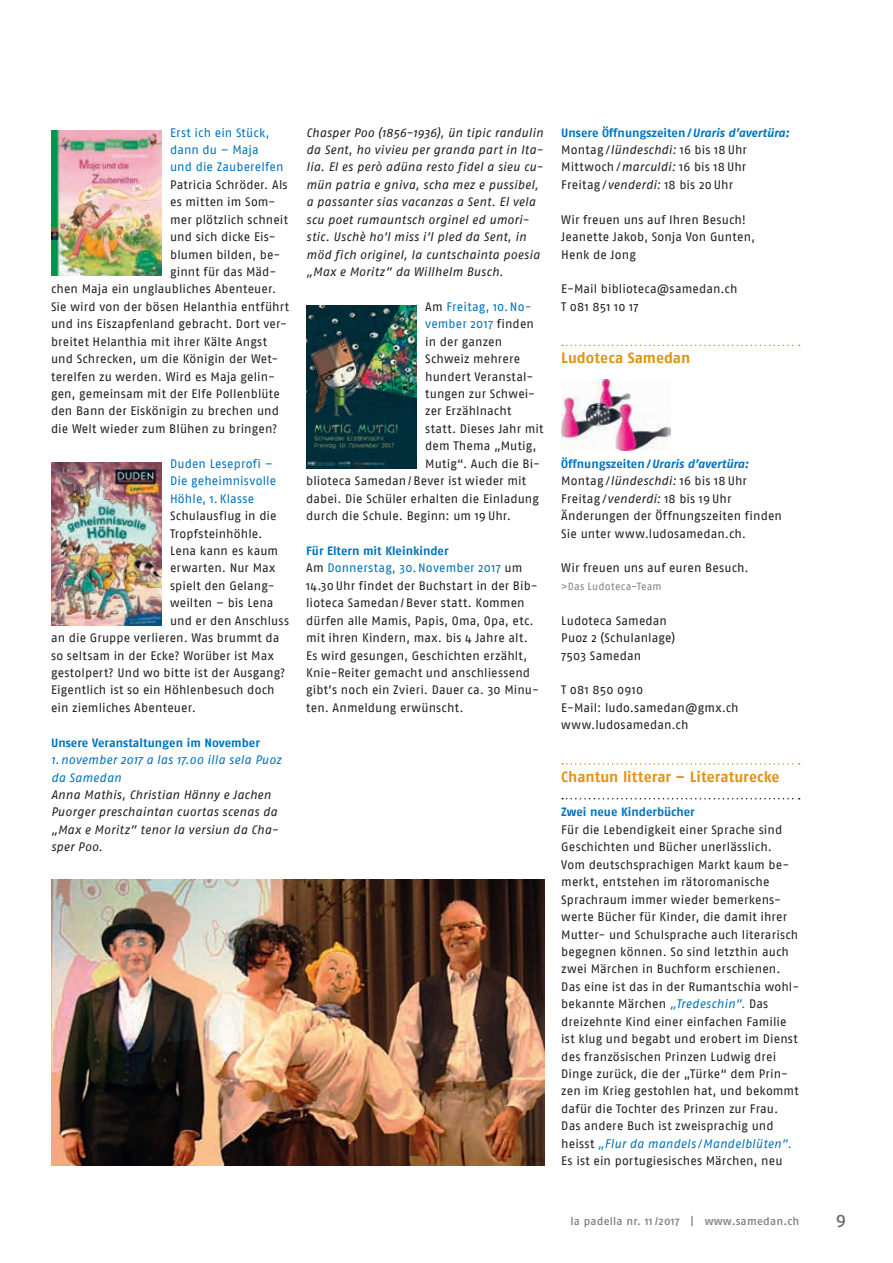
<style>
.page{position:relative;width:893px;height:1263px;background:#fff}
.page>*{position:absolute;margin:0;border:0;box-sizing:border-box;transform-origin:0 0}
.t1{font:500 18px "Fago OT";color:#6c6d70}
.t2{font:700 15px "Fago No Lf";color:#e19317}
.t3{font:12.3px/17.4px "Fago No";letter-spacing:.01em;color:#231f20}
.t4{font:italic 12.3px/17.4px "Fago No";letter-spacing:.015em;color:#231f20}
.t5{font:12.3px/17.4px "Fago No";letter-spacing:.01em;color:#0074be}
.t6{font:italic 12.3px/17.4px "Fago No";letter-spacing:.01em;color:#0074be}
.t7{font:700 12px "Fago No Lf";color:#0074be}
.t8{font:italic 700 12px "Fago OT";letter-spacing:-.005em;color:#0074be}
.t9{font:500 11.25px "Fago OT";letter-spacing:.02em;color:#808285}
.t10{font:10.5px "Fago No";letter-spacing:.02em;color:#808285}
.s1{color:#231f20}
.s2{color:#0074be}
.s3{font-family:"Fago OT";font-style:italic}
.s4{font-style:italic}
.s5{font-family:"Fago No Lf";font-style:normal}
.s6{font-style:italic;color:#0074be}
</style>
<div class="page">
<img style="left:51px;top:131px;width:111px;height:145px">
<img style="left:51px;top:462px;width:111px;height:163px">
<img style="left:306px;top:305px;width:111px;height:163px">
<svg style="left:562px;top:345px;width:238px;height:1px"></svg>
<svg style="left:562px;top:763px;width:238px;height:2px"></svg>
<svg style="left:562px;top:798px;width:238px;height:1px"></svg>
<img style="left:561px;top:379px;width:109px;height:71px">
<img style="left:51px;top:880px;width:493px;height:285px">
<p class="t5" style="left:170px;top:123px;width:115px">Erst ich ein Stück, dann du – Maja und die Zauberelfen</p>
<p class="t3" style="left:170px;top:176px;width:119px">Patricia Schröder. Als</p>
<p class="t3" style="left:170px;top:193px;width:107px">es mitten im Som-</p>
<p class="t3" style="left:170px;top:211px;width:119px">mer plötzlich schneit</p>
<p class="t3" style="left:170px;top:228px;width:107px">und sich dicke Eis-</p>
<p class="t3" style="left:170px;top:245px;width:112px">blumen bilden, be-</p>
<p class="t3" style="left:170px;top:263px;width:108px">ginnt für das Mäd-</p>
<p class="t3" style="left:51px;top:280px;width:227px">chen Maja ein unglaubliches Abenteuer.</p>
<p class="t3" style="left:51px;top:298px;width:240px">Sie wird von der bösen Helanthia entführt</p>
<p class="t3" style="left:51px;top:315px;width:238px">und ins Eiszapfenland gebracht. Dort ver-</p>
<p class="t3" style="left:51px;top:333px;width:218px">breitet Helanthia mit ihrer Kälte Angst</p>
<p class="t3" style="left:51px;top:350px;width:229px">und Schrecken, um die Königin der Wet-</p>
<p class="t3" style="left:51px;top:367px;width:226px">terelfen zu werden. Wird es Maja gelin-</p>
<p class="t3" style="left:51px;top:385px;width:231px">gen, gemeinsam mit der Elfe Pollenblüte</p>
<p class="t3" style="left:51px;top:402px;width:229px">den Bann der Eiskönigin zu brechen und</p>
<p class="t3" style="left:51px;top:420px;width:228px">die Welt wieder zum Blühen zu bringen?</p>
<p class="t5" style="left:170px;top:455px;width:108px">Duden Leseprofi –<br>Die geheimnisvolle<br>Höhle, 1.Klasse</p>
<p class="t3" style="left:170px;top:507px;width:108px">Schulausflug in die</p>
<p class="t3" style="left:170px;top:524px;width:94px">Tropfsteinhöhle.</p>
<p class="t3" style="left:170px;top:542px;width:110px">Lena kann es kaum</p>
<p class="t3" style="left:170px;top:559px;width:107px">erwarten. Nur Max</p>
<p class="t3" style="left:170px;top:577px;width:106px">spielt den Gelang-</p>
<p class="t3" style="left:170px;top:594px;width:105px">weilten – bis Lena</p>
<p class="t3" style="left:170px;top:612px;width:121px">und er den Anschluss</p>
<p class="t3" style="left:51px;top:629px;width:230px">an die Gruppe verlieren. Was brummt da</p>
<p class="t3" style="left:51px;top:646px;width:224px">so seltsam in der Ecke? Worüber ist Max</p>
<p class="t3" style="left:51px;top:664px;width:236px">gestolpert? Und wo bitte ist der Ausgang?</p>
<p class="t3" style="left:51px;top:681px;width:225px">Eigentlich ist so ein Höhlenbesuch doch</p>
<p class="t3" style="left:51px;top:699px;width:146px">ein ziemliches Abenteuer.</p>
<p class="t7" style="left:51px;top:735px;width:210px">Unsere Veranstaltungen im November</p>
<p class="t6" style="left:51px;top:751px;width:232px">1.november 2017 a las 17.00 illa sela Puoz da Samedan</p>
<p class="t4" style="left:51px;top:786px;width:229px">Anna Mathis, Christian Hänny e Jachen<br>Puorger preschaintan cuortas scenas da „Max e Moritz” tenor la versiun da Cha&shy;sper Poo.</p>
<p class="t4" style="left:306px;top:123px;width:239px">Chasper Poo (1856-1936), ün tipic randulin da Sent, ho vivieu per granda part in Ita&shy;lia. El es però adüna resto fidel a sieu cu&shy;mün patria e gniva, scha mez e pussibel, a passanter sias vacanzas a Sent. El vela scu poet rumauntsch orginel ed umori&shy;stic. Uschè ho’l miss i’l pled da Sent, in möd fich originel, la cuntschainta poesia „Max e Moritz” da Willhelm Busch.</p>
<p class="t5" style="left:425px;top:298px;width:108px"><span class="s1">Am</span> Freitag, 10.No-</p>
<p class="t5" style="left:425px;top:315px;width:110px">vember 2017 <span class="s1">finden</span></p>
<p class="t3" style="left:425px;top:333px;width:79px">in der ganzen</p>
<p class="t3" style="left:425px;top:350px;width:97px">Schweiz mehrere</p>
<p class="t3" style="left:425px;top:367px;width:110px">hundert Veranstal-</p>
<p class="t3" style="left:425px;top:385px;width:111px">tungen zur Schwei-</p>
<p class="t3" style="left:425px;top:402px;width:88px">zer Erzählnacht</p>
<p class="t3" style="left:425px;top:420px;width:120px">statt. Dieses Jahr mit</p>
<p class="t3" style="left:425px;top:437px;width:113px">dem Thema „Mutig,</p>
<p class="t3" style="left:425px;top:455px;width:116px">Mutig“. Auch die Bi-</p>
<p class="t3" style="left:306px;top:472px;width:221px">blioteca Samedan/Bever ist wieder mit</p>
<p class="t3" style="left:306px;top:489px;width:234px">dabei. Die Schüler erhalten die Einladung</p>
<p class="t3" style="left:306px;top:507px;width:206px">durch die Schule. Beginn: um 19 Uhr.</p>
<p class="t7" style="left:306px;top:544px;width:144px">Für Eltern mit Kleinkinder</p>
<p class="t3" style="left:306px;top:559px;width:234px">Am <span class="s2">Donnerstag, 30.November 2017</span> um 14.30 Uhr findet der Buchstart in der Bib&shy;lioteca Samedan/Bever statt. Kommen dürfen alle Mamis, Papis, Oma, Opa, etc. mit ihren Kindern, max. bis 4 Jahre alt.<br>Es wird gesungen, Geschichten erzählt, Knie-Reiter gemacht und anschliessend gibt’s noch ein Zvieri. Dauer ca. 30 Minu&shy;ten. Anmeldung erwünscht.</p>
<p class="t7" style="left:561px;top:125px;width:230px">Unsere Öffnungszeiten<span class="s3">/Uraris d’avertüra:</span></p>
<p class="t3" style="left:561px;top:141px;width:187px;text-align:justify">Montag<span class="s4">/lündeschdi:</span> 16 bis 18 Uhr Mittwoch<span class="s4">/marculdi:</span> 16 bis 18 Uhr Freitag<span class="s4">/ venderdi:</span> 18 bis 20 Uhr</p>
<p class="t3" style="left:561px;top:211px;width:195px">Wir freuen uns auf Ihren Besuch!<br>Jeanette Jakob, Sonja Von Gunten,<br>Henk de Jong</p>
<p class="t3" style="left:561px;top:280px;width:178px">E-Mail biblioteca@samedan.ch<br>T 081 851 10 17</p>
<p class="t2" style="left:561px;top:349px;width:131px">Ludoteca Samedan</p>
<p class="t8" style="left:561px;top:456px;width:189px"><span class="s5">Öffnungszeiten</span>/Uraris d’avertüra:</p>
<p class="t3" style="left:561px;top:472px;width:222px">Montag<span class="s4">/lündeschdi:</span> 16 bis 18 Uhr Freitag<span class="s4">/ venderdi:</span> 18 bis 19 Uhr Änderungen der Öffnungszeiten finden Sie unter www.ludosamedan.ch.</p>
<p class="t3" style="left:561px;top:559px;width:189px">Wir freuen uns auf euren Besuch.</p>
<p class="t10" style="left:561px;top:580px;width:102px">&gt;Das Ludoteca-Team</p>
<p class="t3" style="left:561px;top:612px;width:116px">Ludoteca Samedan<br>Puoz 2 (Schulanlage)<br>7503 Samedan</p>
<p class="t3" style="left:561px;top:681px;width:179px">T 081 850 0910<br>E-Mail: ludo.samedan@gmx.ch www.ludosamedan.ch</p>
<p class="t2" style="left:561px;top:767px;width:220px">Chantun litterar – Literaturecke</p>
<p class="t7" style="left:561px;top:805px;width:135px">Zwei neue Kinderbücher</p>
<p class="t3" style="left:561px;top:821px;width:239px">Für die Lebendigkeit einer Sprache sind Geschichten und Bücher unerlässlich.<br>Vom deutschsprachigen Markt kaum be&shy;merkt, entstehen im rätoromanische Sprachraum immer wieder bemerkens&shy;werte Bücher für Kinder, die damit ihrer Mutter- und Schulsprache auch literarisch begegnen können. So sind letzthin auch zwei Märchen in Buchform erschienen.<br>Das eine ist das in der Rumantschia wohl&shy;bekannte Märchen <span class="s6">„Tredeschin”.</span> Das dreizehnte Kind einer einfachen Familie ist klug und begabt und erobert im Dienst des französischen Prinzen Ludwig drei Dinge zurück, die der „Türke“ dem Prin&shy;zen im Krieg gestohlen hat, und bekommt dafür die Tochter des Prinzen zur Frau.<br>Das andere Buch ist zweisprachig und heisst <span class="s6">„Flur da mandels /Mandelblüten”.<br></span>Es ist ein portugiesisches Märchen, neu</p>
<p class="t9" style="left:570px;top:1214px;width:230px">la padella nr. 11/2017 | www.samedan.ch</p>
<h1 class="t1" style="left:836px;top:1207px;width:12px">9</h1>
</div>
